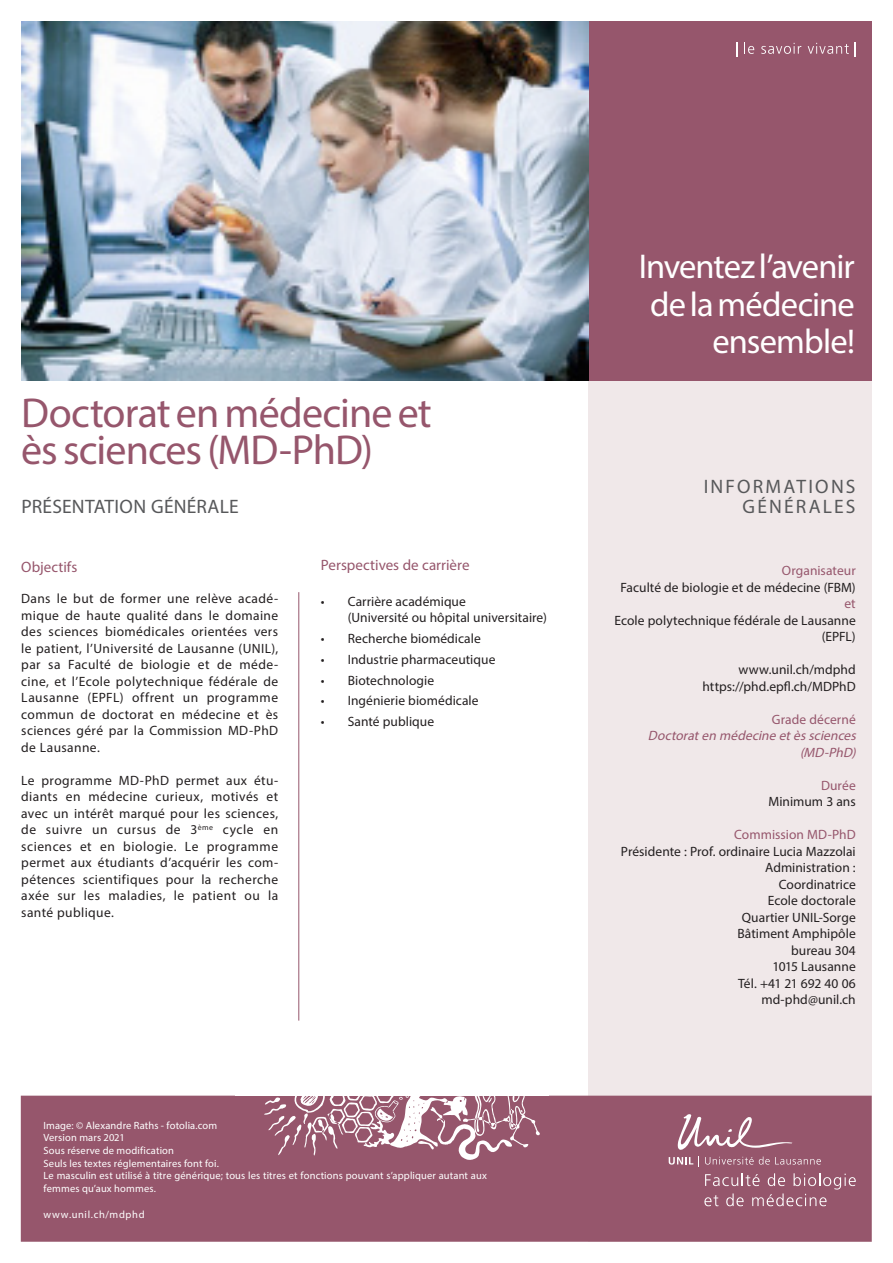
<style>
.page{position:relative;width:893px;height:1263px;background:#fff}
.page>*{position:absolute;margin:0;border:0;box-sizing:border-box;transform-origin:0 0}
.t1{font:42px "Myriad Pro";letter-spacing:-.02em;color:#96566c}
.t2{font:34.5px/37.5px "Myriad Pro";letter-spacing:-.025em;color:#fff;text-align:right}
.Sous-titre_1_orange{font:19.5px/19.5px "Myriad Pro";letter-spacing:.115em;color:#57585a;text-align:right}
.Sous-titre_1_orange-2{font:19.5px "Myriad Pro";letter-spacing:.01em;color:#57585a}
.Sous-titre_2{font:15px "Myriad Pro";color:#96566c}
.Texte_courant{font:13.5px/16.5px "Myriad Pro";letter-spacing:.005em;color:#231f20;text-align:justify}
.Sous-titre_2-2{font:13.5px "Myriad Pro";letter-spacing:.005em;color:#96566c}
.Texte_courant-2{font:italic 13.5px/16.5px "Myriad Pro";color:#96566c;text-align:right}
.Texte_courant-3{font:13.5px "Myriad Pro";letter-spacing:-.015em;color:#231f20}
.Texte_courant-4{font:13.5px "Myriad Pro";color:#96566c}
.Texte_courant-5{font:10.5px/12.6px "Myriad Pro";letter-spacing:.015em;color:#fff}
.Texte_courant-6{font:10.5px "Myriad Pro";letter-spacing:.065em;color:#fff}
</style>
<div class="page">
<div style="left:588px;top:21px;width:284px;height:1221px;background:#f0e8e9"></div>
<div style="left:21px;top:1095px;width:851px;height:147px;background:#96566c"></div>
<div style="left:588px;top:21px;width:284px;height:360px;background:#96566c"></div>
<svg style="left:669px;top:1114px;width:152px;height:53px;background:#a26a7d"></svg>
<svg style="left:704px;top:1173px;width:152px;height:33px;background:#a46d80"></svg>
<svg style="left:737px;top:43px;width:1px;height:14px"></svg>
<svg style="left:744px;top:43px;width:10px;height:11px"></svg>
<svg style="left:761px;top:43px;width:40px;height:11px"></svg>
<svg style="left:808px;top:43px;width:41px;height:11px"></svg>
<svg style="left:855px;top:43px;width:1px;height:14px"></svg>
<hr style="left:299px;top:592px;width:1px;height:428px;background:#96566c">
<div style="left:235px;top:1066px;width:313px;height:30px;background:#fff"></div>
<img style="left:21px;top:21px;width:567px;height:360px">
<p class="t1" style="left:21px;top:387px;width:412px">Doctorat en médecine et</p>
<p class="t1" style="left:21px;top:424px;width:353px">ès sciences (MD-PhD)</p>
<p class="Sous-titre_1_orange-2" style="left:21px;top:495px;width:219px">PRÉSENTATION GÉNÉRALE</p>
<p class="Sous-titre_2" style="left:21px;top:557px;width:58px">Objectifs</p>
<p class="Texte_courant" style="left:21px;top:590px;width:258px">Dans le but de former une relève acadé&shy;mique de haute qualité dans le domaine des sciences biomédicales orientées vers le patient, l’Université de Lausanne (UNIL), par sa Faculté de biologie et de méde&shy;cine, et l’Ecole polytechnique fédérale de Lausanne (EPFL) offrent un programme commun de doctorat en médecine et ès sciences géré par la Commission MD-PhD de Lausanne.</p>
<p class="Texte_courant" style="left:21px;top:772px;width:258px">Le programme MD-PhD permet aux étu&shy;diants en médecine curieux, motivés et avec un intérêt marqué pour les sciences, de suivre un cursus de 3<sup>ème</sup> cycle en sciences et en biologie. Le programme permet aux étudiants d’acquérir les com&shy;pétences scientifiques pour la recherche axée sur les maladies, le patient ou la santé publique.</p>
<p class="Sous-titre_2" style="left:321px;top:556px;width:150px">Perspectives de carrière</p>
<p class="Texte_courant" style="left:348px;top:593px;width:201px;text-indent:-27px">• Carrière académique<br>(Université ou hôpital universitaire)</p>
<p class="Texte_courant" style="left:321px;top:630px;width:162px">• Recherche biomédicale</p>
<p class="Texte_courant" style="left:321px;top:651px;width:176px">• Industrie pharmaceutique</p>
<p class="Texte_courant" style="left:321px;top:672px;width:115px">• Biotechnologie</p>
<p class="Texte_courant" style="left:321px;top:692px;width:159px">• Ingénierie biomédicale</p>
<p class="Texte_courant" style="left:321px;top:713px;width:115px">• Santé publique</p>
<p class="Texte_courant-5" style="left:44px;top:1118px;width:175px">Image: © Alexandre Raths - fotolia.com</p>
<p class="Texte_courant-5" style="left:44px;top:1131px;width:83px">Version mars 2021</p>
<p class="Texte_courant-5" style="left:44px;top:1144px;width:132px">Sous réserve de modification</p>
<p class="Texte_courant-5" style="left:44px;top:1156px;width:177px">Seuls les textes réglementaires font foi.</p>
<p class="Texte_courant-5" style="left:44px;top:1169px;width:445px">Le masculin est utilisé à titre générique; tous les titres et fonctions pouvant s’appliquer autant aux femmes qu’aux hommes.</p>
<p class="Texte_courant-6" style="left:44px;top:1208px;width:103px">www.unil.ch/mdphd</p>
<p class="t2" style="left:639px;top:247px;width:218px">Inventez l’avenir de la médecine ensemble!</p>
<p class="Sous-titre_1_orange" style="left:704px;top:477px;width:153px">INFORMATIONS<br>GÉNÉRALES</p>
<p class="Sous-titre_2-2" style="left:782px;top:562px;width:75px">Organisateur</p>
<p class="Texte_courant" style="left:620px;top:579px;width:237px">Faculté de biologie et de médecine (FBM)</p>
<p class="Texte_courant-4" style="left:844px;top:595px;width:13px">et</p>
<p class="Texte_courant" style="left:614px;top:612px;width:243px;text-align:right">Ecole polytechnique fédérale de Lausanne (EPFL)</p>
<p class="Texte_courant" style="left:738px;top:661px;width:119px">www.unil.ch/mdphd</p>
<p class="Texte_courant" style="left:702px;top:678px;width:155px">https://phd.epfl.ch/MDPhD</p>
<p class="Sous-titre_2-2" style="left:772px;top:711px;width:85px">Grade décerné</p>
<p class="Texte_courant-2" style="left:648px;top:727px;width:213px">Doctoraten médecine etèssciences (MD-PhD)</p>
<p class="Sous-titre_2-2" style="left:821px;top:777px;width:36px">Durée</p>
<p class="Texte_courant" style="left:768px;top:793px;width:89px">Minimum 3 ans</p>
<p class="Sous-titre_2-2" style="left:734px;top:826px;width:123px">Commission MD-PhD</p>
<p class="Texte_courant" style="left:621px;top:843px;width:236px">Présidente : Prof. ordinaire Lucia Mazzolai</p>
<p class="Texte_courant" style="left:765px;top:859px;width:92px">Administration :</p>
<p class="Texte_courant" style="left:779px;top:876px;width:78px">Coordinatrice</p>
<p class="Texte_courant" style="left:768px;top:892px;width:89px">Ecole doctorale</p>
<p class="Texte_courant" style="left:742px;top:909px;width:115px">Quartier UNIL-Sorge</p>
<p class="Texte_courant" style="left:737px;top:925px;width:120px">Bâtiment Amphipôle</p>
<p class="Texte_courant" style="left:791px;top:942px;width:66px">bureau 304</p>
<p class="Texte_courant" style="left:772px;top:958px;width:85px">1015 Lausanne</p>
<p class="Texte_courant-3" style="left:738px;top:975px;width:119px">Tél. +41 21 692 40 06</p>
<p class="Texte_courant" style="left:761px;top:991px;width:96px">md-phd@unil.ch</p>
</div>
